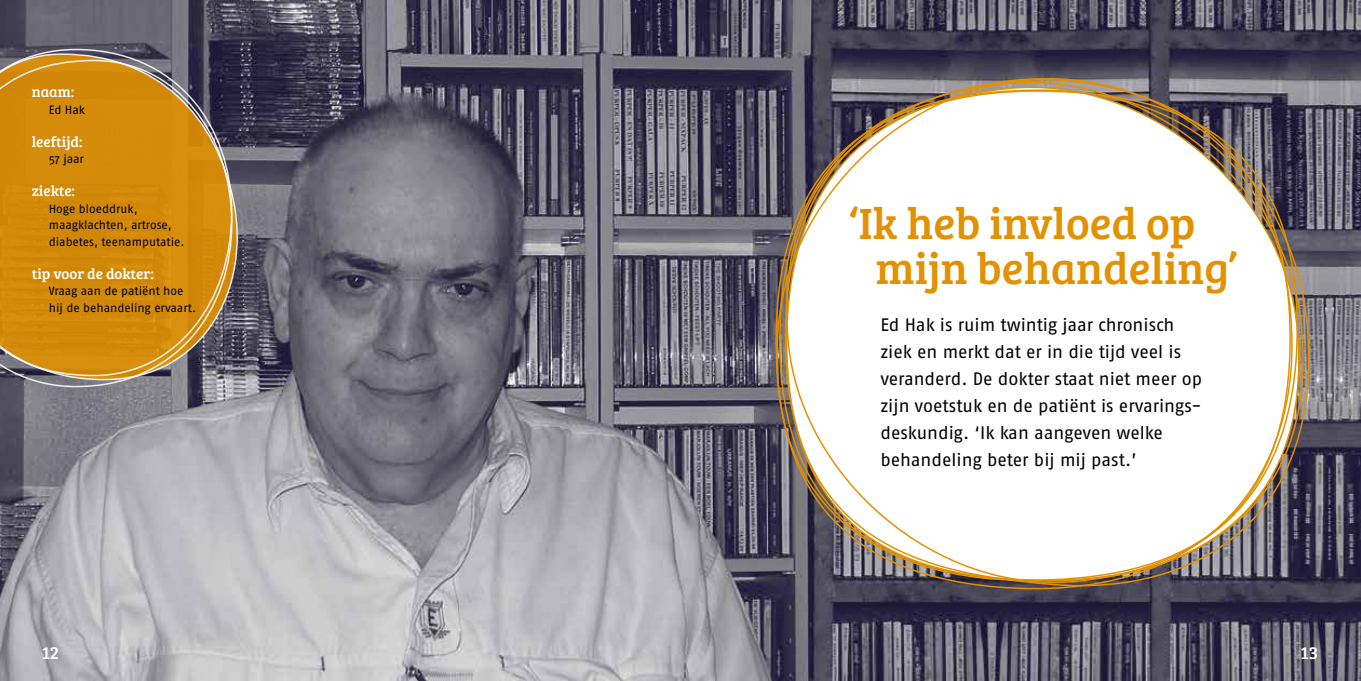
<style>
.page{position:relative;width:1361px;height:681px;background:#fff}
.page>*{position:absolute;margin:0;border:0;box-sizing:border-box;transform-origin:0 0}
.t1{font:45px/45px "Bree Serif";color:#e29100}
.t2{font:18px/27px "Fago No";letter-spacing:-.005em;color:#000}
.t3{font:18px "Bree Serif";color:#fff}
.t4{font:15px "Bree Serif";color:#fff}
.t5{font:12px/16.5px "Fago No";letter-spacing:-.005em;color:#000}
</style>
<div class="page">
<img style="left:0;top:0;width:1361px;height:680px">
<svg style="left:233px;top:53px;width:6px;height:328px;background:#5d555c"></svg>
<svg style="left:782px;top:61px;width:542px;height:534px;background:#5f5b68"></svg>
<svg style="left:761px;top:66px;width:532px;height:515px;background:#68636b"></svg>
<svg style="left:771px;top:89px;width:529px;height:506px"></svg>
<svg style="left:0;top:377px;width:233px;height:11px;background:#8a878c"></svg>
<svg style="left:0;top:48px;width:233px;height:329px;background:#c2841c"></svg>
<p class="t4" style="left:32px;top:81px;width:44px">naam:</p>
<p class="t5" style="left:49px;top:101px;width:38px">Ed Hak</p>
<p class="t4" style="left:32px;top:130px;width:52px">leeftijd:</p>
<p class="t5" style="left:49px;top:150px;width:37px">57 jaar</p>
<p class="t4" style="left:32px;top:180px;width:45px">ziekte:</p>
<p class="t5" style="left:49px;top:200px;width:137px">Hoge bloeddruk, maagklachten, artrose, diabetes, teenamputatie.</p>
<p class="t4" style="left:32px;top:262px;width:124px">tip voor de dokter:</p>
<p class="t5" style="left:49px;top:282px;width:149px">Vraag aan de patiënt hoe hij de behandeling ervaart.</p>
<h1 class="t1" style="left:876px;top:198px;width:363px;text-indent:-27px">‘Ik heb invloed op mijn behandeling’</h1>
<p class="t2" style="left:880px;top:310px;width:323px">Ed Hak is ruim twintig jaar chronisch ziek en merkt dat er in die tijd veel is veranderd. De dokter staat niet meer op zijn voetstuk en de patiënt is ervarings&shy;deskundig. ‘Ik kan aangeven welke behandeling beter bij mij past.’</p>
<p class="t3" style="left:42px;top:639px;width:19px">12</p>
<p class="t3" style="left:1300px;top:639px;width:19px">13</p>
</div>
